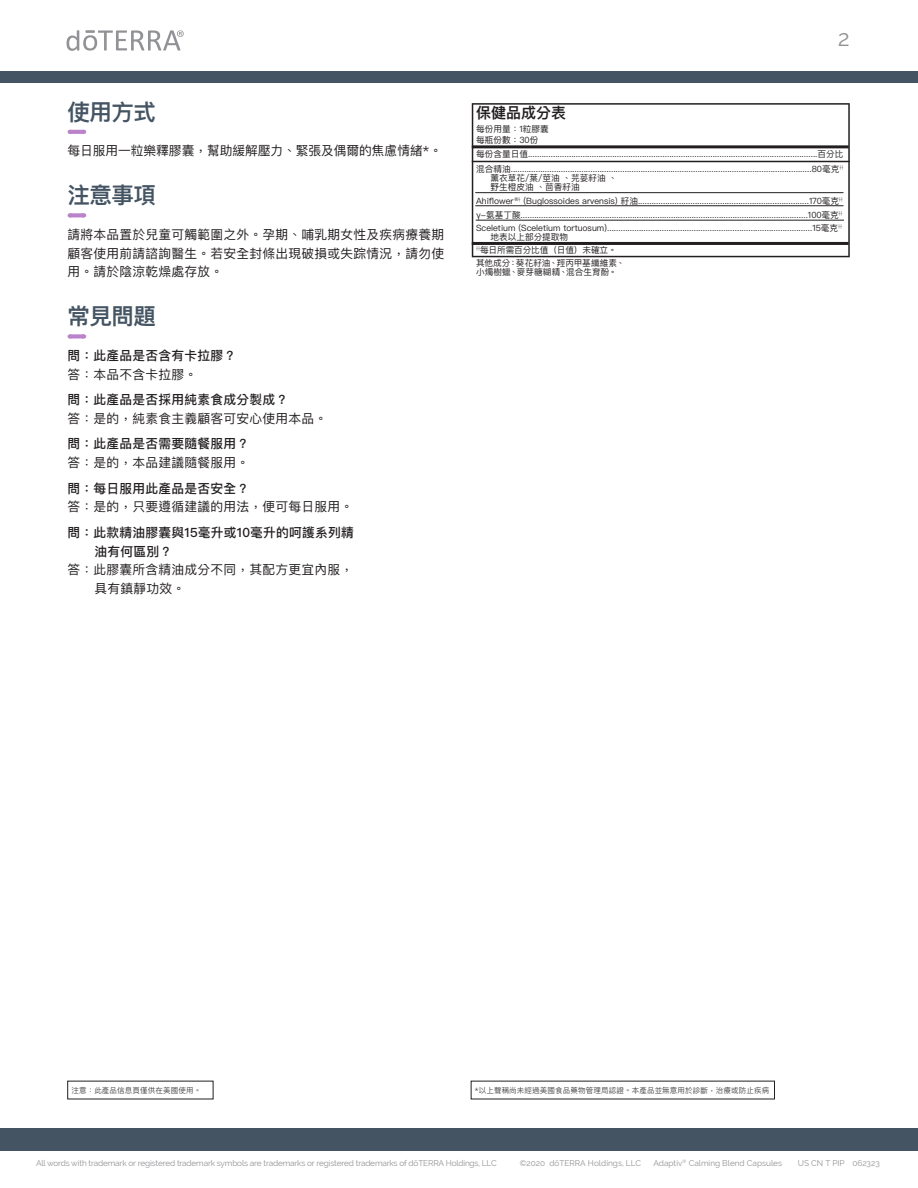
<style>
.page{position:relative;width:918px;height:1188px;background:#fff}
.page>*{position:absolute;margin:0;border:0;box-sizing:border-box;transform-origin:0 0}
.Header__Sanctuary_da{font:600 22.5px "Ping Fang TC";letter-spacing:-.02em;color:#445463}
.t1{font:22.5px "Raleway";color:#919295}
.t2{font:600 15px "Ping Fang TC";color:#231f20}
.Body{font:12.75px/18.8px "Ping Fang TC";letter-spacing:.02em;color:#231f20}
.Body-2{font:500 12.75px/18.8px "Ping Fang TC";letter-spacing:.02em;color:#231f20}
.Body-3{font:12.75px "Ping Fang TC";letter-spacing:-.005em;color:#231f20}
.t3{font:8.7px/14.2px "Ping Fang TC";color:#231f20}
.Footer_Right{font:8.25px "Raleway";letter-spacing:-.02em;color:#919295}
.Footer_Right-2{font:8.25px "Ralewayd T";color:#919295}
.Footer_Right-3{font:8.25px "Raleway";color:#919295}
.Dagger_Box{font:300 7.5px "Ping Fang TC";letter-spacing:.02em;color:#231f20}
.s1{font-weight:400}
.s2{font-weight:500}
</style>
<div class="page">
<div style="left:0;top:71px;width:918px;height:12px;background:#445463"></div>
<div style="left:0;top:1128px;width:918px;height:23px;background:#445463"></div>
<svg style="left:67px;top:30px;width:117px;height:21px"></svg>
<svg style="left:70px;top:130px;width:14px;height:4px"></svg>
<svg style="left:70px;top:213px;width:14px;height:4px"></svg>
<svg style="left:70px;top:334px;width:14px;height:5px"></svg>
<svg style="left:472px;top:103px;width:378px;height:154px"></svg>
<hr style="left:472px;top:145px;width:377px;height:3px;background:#231f20">
<hr style="left:475px;top:192px;width:368px;height:1px;background:#231f20">
<hr style="left:475px;top:205px;width:368px;height:1px;background:#231f20">
<hr style="left:476px;top:220px;width:368px;height:1px;background:#231f20">
<hr style="left:472px;top:161px;width:378px;height:1px;background:#231f20">
<hr style="left:472px;top:242px;width:377px;height:3px;background:#231f20">
<p class="Header__Sanctuary_da" style="left:68px;top:98px;width:90px">使用方式</p>
<p class="Body-3" style="left:68px;top:143px;width:376px">每日服用一粒樂釋膠囊，幫助緩解壓力、緊張及偶爾的焦慮情緒*。</p>
<p class="Header__Sanctuary_da" style="left:68px;top:181px;width:90px">注意事項</p>
<p class="Body" style="left:68px;top:225px;width:378px;text-align:justify">請將本品置於兒童可觸範圍之外。孕期、哺乳期女性及疾病療養期顧客使用前請諮詢醫生。若安全封條出現破損或失踪情況，請勿使用。請於陰涼乾燥處存放。</p>
<p class="Header__Sanctuary_da" style="left:68px;top:302px;width:90px">常見問題</p>
<p class="Body-2" style="left:68px;top:346px;width:170px">問：此產品是否含有卡拉膠？<span class="s1">答：本品不含卡拉膠。</span></p>
<p class="Body" style="left:68px;top:390px;width:261px"><span class="s2">問：此產品是否採用純素食成分製成？<br></span>答：是的，純素食主義顧客可安心使用本品。</p>
<p class="Body-2" style="left:68px;top:434px;width:183px">問：此產品是否需要隨餐服用？<span class="s1">答：是的，本品建議隨餐服用。</span></p>
<p class="Body" style="left:68px;top:479px;width:287px"><span class="s2">問：每日服用此產品是否安全？<br></span>答：是的，只要遵循建議的用法，便可每日服用。</p>
<p class="Body-2" style="left:68px;top:523px;width:288px">問：此款精油膠囊與15毫升或10毫升的呵護系列精</p>
<p class="Body-2" style="left:95px;top:542px;width:79px">油有何區別？</p>
<p class="Body" style="left:68px;top:560px;width:287px">答：此膠囊所含精油成分不同，其配方更宜內服，</p>
<p class="Body" style="left:95px;top:579px;width:92px">具有鎮靜功效。</p>
<h1 class="t1" style="left:838px;top:25px;width:13px">2</h1>
<p class="t2" style="left:476px;top:104px;width:91px">保健品成分表</p>
<p class="t3" style="left:476px;top:123px;width:74px;line-height:11.2px">每份用量：1粒膠囊每瓶份數：30份</p>
<p class="t3" style="left:476px;top:147px;width:369px">每份含量日值...............................................................................................................................百分比混合精油....................................................................................................................................80毫克<sup>††</sup></p>
<p class="t3" style="left:491px;top:173px;width:128px;line-height:9px">薰衣草花/葉/莖油 、芫荽籽油 、野生橙皮油 、茴香籽油</p>
<p class="t3" style="left:476px;top:193px;width:368px">Ahiflower <sup>®</sup><sup>†</sup> (Buglossoides arvensis) 籽油...........................................................................170毫克<sup>†† </sup>γ-氨基丁酸..............................................................................................................................100毫克<sup>††</sup></p>
<p class="t3" style="left:491px;top:223px;width:353px;line-height:9px;text-indent:-14px">Sceletium (Sceletium tortuosum) ..........................................................................................15毫克<sup>††</sup>地表以上部分提取物</p>
<p class="t3" style="left:476px;top:243px;width:150px;line-height:13.2px"><sup>††</sup>每日所需百分比值（日值）未確立。其他成分：葵花籽油、羥丙甲基纖維素、</p>
<p class="t3" style="left:476px;top:265px;width:142px">小燭樹蠟、麥芽糖糊精、混合生育酚。</p>
<p class="Dagger_Box" style="left:71px;top:1085px;width:131px">注意：此產品信息頁僅供在美國使用。</p>
<p class="Dagger_Box" style="left:475px;top:1085px;width:296px">*以上聲稱尚未經過美國食品藥物管理局認證。本產品並無意用於診斷，治療或防止疾病</p>
<p class="Footer_Right" style="left:36px;top:1159px;width:462px">All words with trademark or registered trademark symbols are trademarks or registered trademarks of dōTERRA Holdings, LLC</p>
<p class="Footer_Right-2" style="left:520px;top:1157px;width:123px">©2020 dōTERRA Holdings, LLC</p>
<p class="Footer_Right-3" style="left:653px;top:1159px;width:130px">Adaptiv<sup>®</sup> Calming Blend Capsules</p>
<p class="Footer_Right-2" style="left:798px;top:1157px;width:83px">US CN T PIP 062323</p>
</div>
